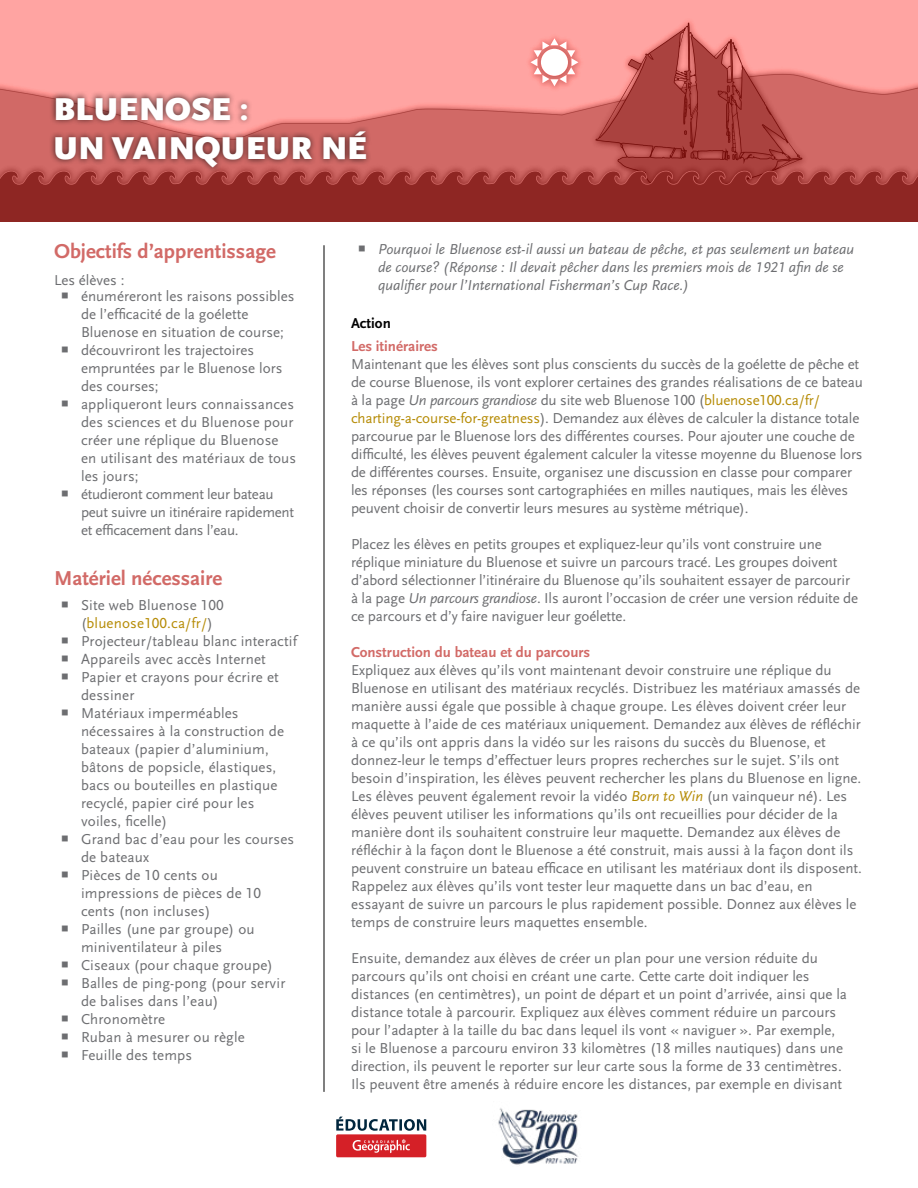
<style>
.page{position:relative;width:918px;height:1188px;background:#fff}
.page>*{position:absolute;margin:0;border:0;box-sizing:border-box;transform-origin:0 0}
.t1{font:900 33px/39px "Scala Sans OT";letter-spacing:.01em;color:#fff}
.t2{font:700 21px "Scala Sans LF";color:#d26a67}
.t3{font:15px/18px "Scala Sans LF";color:#6d6e71}
.t4{font:italic 15px/18px "Scala Sans LF";color:#6d6e71}
.t5{font:700 15px "Scala Sans LF";color:#d26a67}
.t6{font:700 15px "Scala Sans LF";color:#000}
.s1{color:#b68c07}
.s2{font-style:italic}
.s3{font-style:italic;color:#b68c07}
</style>
<div class="page">
<hr style="left:324px;top:245px;width:1px;height:847px;background:#000">
<div style="left:336px;top:1134px;width:90px;height:23px;background:#d52027;border-radius:2px"></div>
<svg style="left:353px;top:1139px;width:57px;height:14px"></svg>
<svg style="left:336px;top:1117px;width:90px;height:14px"></svg>
<svg style="left:0;top:0;width:918px;height:222px;background:#d16f6d"></svg>
<img style="left:498px;top:1108px;width:81px;height:57px">
<div style="left:49px;top:91px;width:323px;height:81px;background:#000;opacity:.67"></div>
<h1 class="t1" style="left:53px;top:90px;width:315px">BLUENOSE :<br>UN VAINQUEUR NÉ</h1>
<h2 class="t2" style="left:54px;top:240px;width:223px">Objectifs d’apprentissage</h2>
<p class="t3" style="left:81px;top:272px;width:215px;line-height:16.5px;text-indent:-27px">Les élèves :<br>énuméreront les raisons possibles</p>
<p class="t3" style="left:81px;top:306px;width:217px">de l’efficacité de la goélette<br>Bluenose en situation de course; découvriront les trajectoires empruntées par le Bluenose lors des courses;<br>appliqueront leurs connaissances des sciences et du Bluenose pour créer une réplique du Bluenose en utilisant des matériaux de tous les jours;<br>étudieront comment leur bateau peut suivre un itinéraire rapidement et efficacement dans l’eau.</p>
<h2 class="t2" style="left:54px;top:567px;width:170px">Matériel nécessaire</h2>
<p class="t3" style="left:81px;top:596px;width:218px">Site web Bluenose 100 (<span class="s1">bluenose100.ca/fr/</span>)<br>Projecteur/tableau blanc interactif<br>Appareils avec accès Internet<br>Papier et crayons pour écrire et dessiner<br>Matériaux imperméables nécessaires à la construction de bateaux (papier d’aluminium, bâtons de popsicle, élastiques, bacs ou bouteilles en plastique recyclé, papier ciré pour les voiles, ficelle)<br>Grand bac d’eau pour les courses de bateaux<br>Pièces de 10 cents ou impressions de pièces de 10 cents (non incluses)<br>Pailles (une par groupe) ou miniventilateur à piles<br>Ciseaux (pour chaque groupe)<br>Balles de ping-pong (pour servir de balises dans l’eau)<br>Chronomètre<br>Ruban à mesurer ou règle<br>Feuille des temps</p>
<p class="t4" style="left:378px;top:241px;width:478px">Pourquoi le Bluenose est-il aussi un bateau de pêche, et pas seulement un bateau de course? (Réponse : Il devait pêcher dans les premiers mois de 1921 afin de se qualifier pour l’International Fisherman’s Cup Race.)</p>
<p class="t6" style="left:351px;top:315px;width:41px">Action</p>
<p class="t5" style="left:351px;top:338px;width:88px">Les itinéraires</p>
<p class="t3" style="left:351px;top:355px;width:513px">Maintenant que les élèves sont plus conscients du succès de la goélette de pêche et de course Bluenose, ils vont explorer certaines des grandes réalisations de ce bateau à la page <span class="s2">Un parcours grandiose</span> du site web Bluenose 100 (<span class="s1">bluenose100.ca/fr/ charting-a-course-for-greatness</span>). Demandez aux élèves de calculer la distance totale parcourue par le Bluenose lors des différentes courses. Pour ajouter une couche de difficulté, les élèves peuvent également calculer la vitesse moyenne du Bluenose lors de différentes courses. Ensuite, organisez une discussion en classe pour comparer les réponses (les courses sont cartographiées en milles nautiques, mais les élèves peuvent choisir de convertir leurs mesures au système métrique).</p>
<p class="t3" style="left:351px;top:535px;width:509px">Placez les élèves en petits groupes et expliquez-leur qu’ils vont construire une réplique miniature du Bluenose et suivre un parcours tracé. Les groupes doivent d’abord sélectionner l’itinéraire du Bluenose qu’ils souhaitent essayer de parcourir à la page <span class="s2">Un parcours grandiose</span>. Ils auront l’occasion de créer une version réduite de ce parcours et d’y faire naviguer leur goélette.</p>
<p class="t5" style="left:351px;top:644px;width:241px">Construction du bateau et du parcours</p>
<p class="t3" style="left:351px;top:661px;width:513px">Expliquez aux élèves qu’ils vont maintenant devoir construire une réplique du Bluenose en utilisant des matériaux recyclés. Distribuez les matériaux amassés de manière aussi égale que possible à chaque groupe. Les élèves doivent créer leur maquette à l’aide de ces matériaux uniquement. Demandez aux élèves de réfléchir à ce qu’ils ont appris dans la vidéo sur les raisons du succès du Bluenose, et donnez-leur le temps d’effectuer leurs propres recherches sur le sujet. S’ils ont besoin d’inspiration, les élèves peuvent rechercher les plans du Bluenose en ligne.<br>Les élèves peuvent également revoir la vidéo <span class="s3">Born to Win</span> (un vainqueur né). Les élèves peuvent utiliser les informations qu’ils ont recueillies pour décider de la manière dont ils souhaitent construire leur maquette. Demandez aux élèves de réfléchir à la façon dont le Bluenose a été construit, mais aussi à la façon dont ils peuvent construire un bateau efficace en utilisant les matériaux dont ils disposent.<br>Rappelez aux élèves qu’ils vont tester leur maquette dans un bac d’eau, en essayant de suivre un parcours le plus rapidement possible. Donnez aux élèves le temps de construire leurs maquettes ensemble.</p>
<p class="t3" style="left:351px;top:949px;width:498px">Ensuite, demandez aux élèves de créer un plan pour une version réduite du parcours qu’ils ont choisi en créant une carte. Cette carte doit indiquer les distances (en centimètres), un point de départ et un point d’arrivée, ainsi que la distance totale à parcourir. Expliquez aux élèves comment réduire un parcours pour l’adapter à la taille du bac dans lequel ils vont « naviguer ». Par exemple, si le Bluenose a parcouru environ 33 kilomètres (18 milles nautiques) dans une direction, ils peuvent le reporter sur leur carte sous la forme de 33 centimètres.<br>Ils peuvent être amenés à réduire encore les distances, par exemple en divisant</p>
</div>
